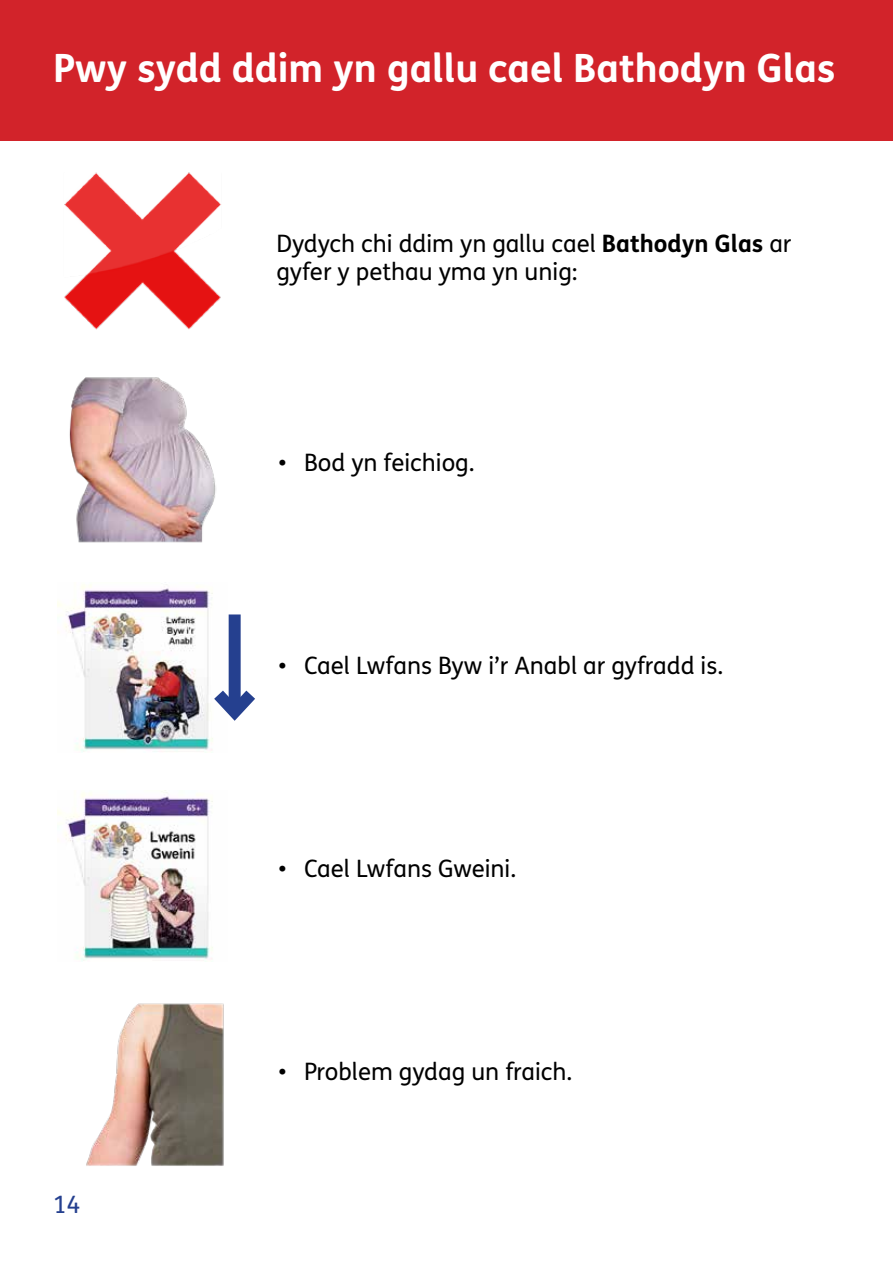
<style>
.page{position:relative;width:893px;height:1263px;background:#fff}
.page>*{position:absolute;margin:0;border:0;box-sizing:border-box;transform-origin:0 0}
.t1{font:700 39px "FS Me Pro";color:#fff}
.Bodytext{font:24px/28.8px "FS Me Pro";color:#000}
.t2{font:24px "FS Me Pro";color:#25408f}
.s1{font-weight:700}
</style>
<div class="page">
<div style="left:0;top:0;width:893px;height:140px;background:#d2232a"></div>
<img style="left:64px;top:172px;width:157px;height:158px">
<img style="left:69px;top:377px;width:147px;height:166px">
<img style="left:57px;top:791px;width:156px;height:170px">
<img style="left:86px;top:1003px;width:138px;height:163px">
<img style="left:57px;top:584px;width:156px;height:168px">
<div style="left:229px;top:614px;width:12px;height:98px;background:#25408f"></div>
<svg style="left:202px;top:678px;width:53px;height:52px"></svg>
<h2 class="t1" style="left:53px;top:38px;width:784px">Pwy sydd ddim yn gallu cael Bathodyn Glas</h2>
<p class="Bodytext" style="left:276px;top:228px;width:517px">Dydych chi ddim yn gallu cael <span class="s1">Bathodyn Glas</span> ar gyfer y pethau yma yn unig:</p>
<p class="Bodytext" style="left:279px;top:447px;width:198px">• Bod yn feichiog.</p>
<p class="Bodytext" style="left:279px;top:651px;width:446px">• Cael Lwfans Byw i’r Anabl ar gyfradd is.</p>
<p class="Bodytext" style="left:279px;top:854px;width:239px">• Cael Lwfans Gweini.</p>
<p class="t2" style="left:53px;top:1188px;width:29px">14</p>
<p class="Bodytext" style="left:279px;top:1057px;width:295px">• Problem gydag un fraich.</p>
</div>
